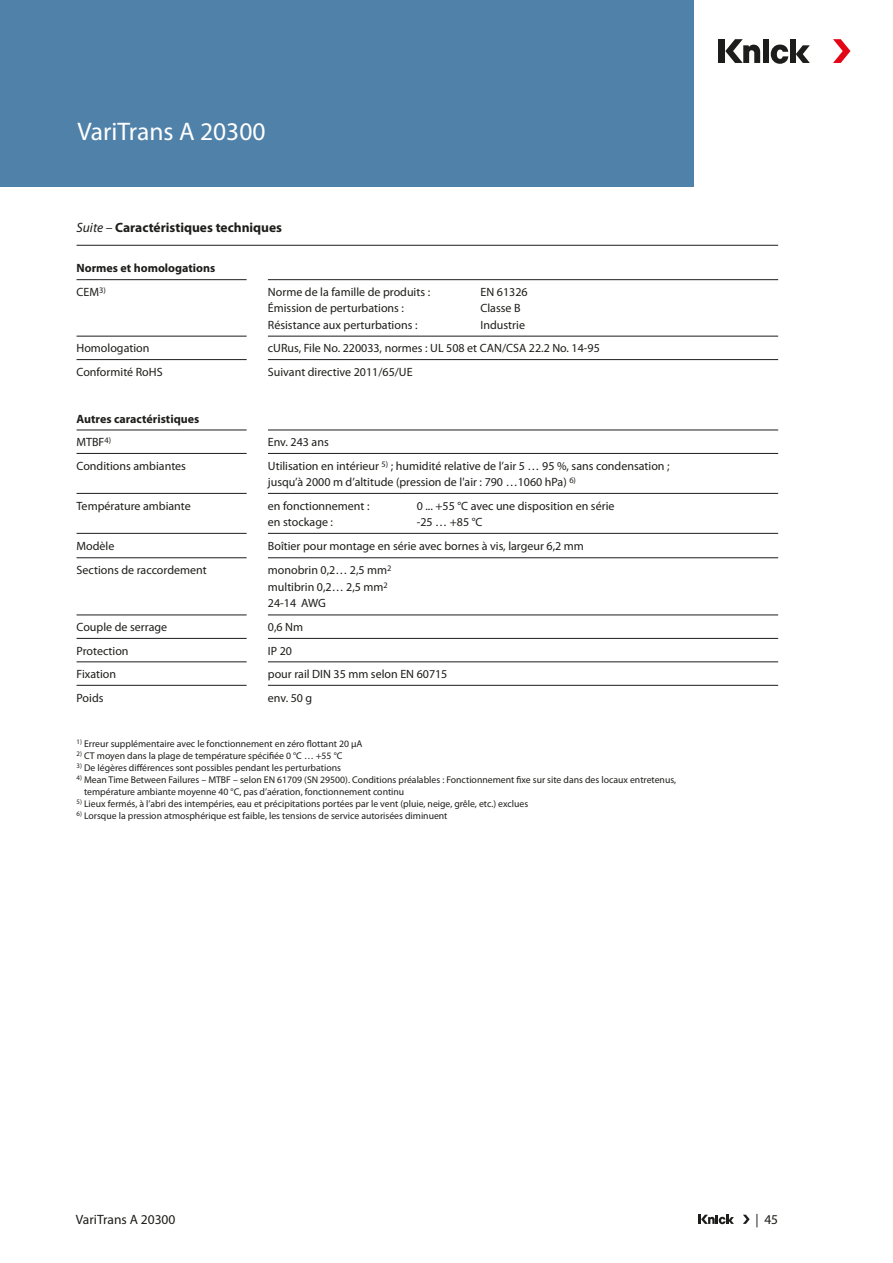
<style>
.page{position:relative;width:893px;height:1263px;background:#fff}
.page>*{position:absolute;margin:0;border:0;box-sizing:border-box;transform-origin:0 0}
.Headline{font:25.5px "Myriad Pro";color:#fff}
.Tabelle_Headline_For{font:700 13.5px "Myriad Pro";color:#1d1d1b}
.t1{font:13.5px "Myriad Pro";color:#1d1d1b}
.Tabelle{font:12px/16.5px "Myriad Pro";color:#1d1d1b}
.Tabelle-2{font:700 12px "Myriad Pro";color:#1d1d1b}
.Fußnoten{font:9.75px/12px "Myriad Pro";color:#1d1d1b}
.s1{font-weight:400;font-style:italic}
</style>
<div class="page">
<div style="left:0;top:0;width:693px;height:187px;background:#5081a9"></div>
<div style="left:719px;top:39px;width:6px;height:24px;background:#1d1d1b"></div>
<div style="left:790px;top:39px;width:6px;height:24px;background:#1d1d1b"></div>
<svg style="left:796px;top:45px;width:14px;height:18px"></svg>
<svg style="left:833px;top:39px;width:17px;height:24px"></svg>
<svg style="left:725px;top:39px;width:63px;height:25px"></svg>
<svg style="left:743px;top:1215px;width:7px;height:9px"></svg>
<svg style="left:699px;top:1215px;width:35px;height:9px"></svg>
<hr style="left:77px;top:245px;width:701px;height:1px;background:#1d1d1b">
<hr style="left:77px;top:279px;width:170px;height:1px;background:#1d1d1b">
<hr style="left:77px;top:336px;width:170px;height:1px;background:#1d1d1b">
<hr style="left:268px;top:279px;width:510px;height:1px;background:#1d1d1b">
<hr style="left:268px;top:336px;width:510px;height:1px;background:#1d1d1b">
<hr style="left:77px;top:359px;width:170px;height:1px;background:#1d1d1b">
<hr style="left:77px;top:430px;width:170px;height:1px;background:#1d1d1b">
<hr style="left:77px;top:453px;width:170px;height:1px;background:#1d1d1b">
<hr style="left:77px;top:493px;width:170px;height:1px;background:#1d1d1b">
<hr style="left:77px;top:533px;width:170px;height:1px;background:#1d1d1b">
<hr style="left:77px;top:557px;width:170px;height:1px;background:#1d1d1b">
<hr style="left:77px;top:615px;width:170px;height:1px;background:#1d1d1b">
<hr style="left:77px;top:638px;width:170px;height:1px;background:#1d1d1b">
<hr style="left:77px;top:662px;width:170px;height:1px;background:#1d1d1b">
<hr style="left:77px;top:685px;width:170px;height:1px;background:#1d1d1b">
<hr style="left:268px;top:359px;width:510px;height:1px;background:#1d1d1b">
<hr style="left:268px;top:430px;width:510px;height:1px;background:#1d1d1b">
<hr style="left:268px;top:453px;width:510px;height:1px;background:#1d1d1b">
<hr style="left:268px;top:493px;width:510px;height:1px;background:#1d1d1b">
<hr style="left:268px;top:533px;width:510px;height:1px;background:#1d1d1b">
<hr style="left:268px;top:557px;width:510px;height:1px;background:#1d1d1b">
<hr style="left:268px;top:615px;width:510px;height:1px;background:#1d1d1b">
<hr style="left:268px;top:638px;width:510px;height:1px;background:#1d1d1b">
<hr style="left:268px;top:662px;width:510px;height:1px;background:#1d1d1b">
<hr style="left:268px;top:685px;width:510px;height:1px;background:#1d1d1b">
<p class="Headline" style="left:77px;top:116px;width:190px">VariTrans A 20300</p>
<p class="Tabelle_Headline_For" style="left:77px;top:219px;width:207px"><span class="s1">Suite –</span> Caractéristiques techniques</p>
<p class="Tabelle-2" style="left:77px;top:261px;width:140px">Normes et homologations</p>
<p class="Tabelle" style="left:77px;top:283px;width:31px">CEM<sup>3)</sup></p>
<p class="Tabelle" style="left:268px;top:283px;width:164px">Norme de la famille de produits :</p>
<p class="Tabelle" style="left:480px;top:283px;width:49px">EN 61326</p>
<p class="Tabelle" style="left:268px;top:300px;width:138px">Émission de perturbations :</p>
<p class="Tabelle" style="left:480px;top:300px;width:42px">Classe B</p>
<p class="Tabelle" style="left:268px;top:316px;width:151px">Résistance aux perturbations :</p>
<p class="Tabelle" style="left:480px;top:316px;width:46px">Industrie</p>
<p class="Tabelle" style="left:77px;top:340px;width:74px">Homologation</p>
<p class="Tabelle" style="left:268px;top:340px;width:333px">cURus, File No. 220033, normes : UL 508 et CAN/CSA 22.2 No. 14-95</p>
<p class="Tabelle" style="left:77px;top:363px;width:88px">Conformité RoHS</p>
<p class="Tabelle" style="left:268px;top:363px;width:146px">Suivant directive 2011/65/UE</p>
<p class="Tabelle-2" style="left:77px;top:411px;width:124px">Autres caractéristiques</p>
<p class="Tabelle" style="left:77px;top:434px;width:36px">MTBF<sup>4)</sup></p>
<p class="Tabelle" style="left:268px;top:434px;width:62px">Env. 243 ans</p>
<p class="Tabelle" style="left:77px;top:457px;width:111px">Conditions ambiantes</p>
<p class="Tabelle" style="left:268px;top:457px;width:403px">Utilisation en intérieur <sup>5)</sup> ; humidité relative de l’air 5 … 95 %, sans condensation ; jusqu’à 2000 m d’altitude (pression de l'air : 790 …1060 hPa) <sup>6)</sup></p>
<p class="Tabelle" style="left:77px;top:497px;width:116px">Température ambiante</p>
<p class="Tabelle" style="left:268px;top:497px;width:103px">en fonctionnement :</p>
<p class="Tabelle" style="left:417px;top:497px;width:199px">0 ... +55 °C avec une disposition en série</p>
<p class="Tabelle" style="left:268px;top:514px;width:67px">en stockage :</p>
<p class="Tabelle" style="left:417px;top:514px;width:67px">-25 … +85 °C</p>
<p class="Tabelle" style="left:77px;top:537px;width:39px">Modèle</p>
<p class="Tabelle" style="left:268px;top:537px;width:318px">Boîtier pour montage en série avec bornes à vis, largeur 6,2 mm</p>
<p class="Tabelle" style="left:77px;top:561px;width:132px">Sections de raccordement</p>
<p class="Tabelle" style="left:268px;top:561px;width:125px">monobrin 0,2… 2,5 mm<sup>2 </sup>multibrin 0,2… 2,5 mm<sup>2<br></sup>24-14 AWG</p>
<p class="Tabelle" style="left:77px;top:619px;width:92px">Couple de serrage</p>
<p class="Tabelle" style="left:268px;top:619px;width:37px">0,6 Nm</p>
<p class="Tabelle" style="left:77px;top:642px;width:54px">Protection</p>
<p class="Tabelle" style="left:268px;top:642px;width:26px">IP 20</p>
<p class="Tabelle" style="left:77px;top:666px;width:41px">Fixation</p>
<p class="Tabelle" style="left:268px;top:666px;width:181px">pour rail DIN 35 mm selon EN 60715</p>
<p class="Tabelle" style="left:77px;top:689px;width:28px">Poids</p>
<p class="Tabelle" style="left:268px;top:689px;width:46px">env. 50 g</p>
<p class="Fußnoten" style="left:77px;top:737px;width:287px"><sup>1)</sup> Erreur supplémentaire avec le fonctionnement en zéro flottant 20 µA</p>
<p class="Fußnoten" style="left:77px;top:749px;width:267px"><sup>2)</sup> CT moyen dans la plage de température spécifiée 0 °C … +55 °C</p>
<p class="Fußnoten" style="left:77px;top:761px;width:266px"><sup>3)</sup> De légères différences sont possibles pendant les perturbations</p>
<p class="Fußnoten" style="left:84px;top:773px;width:594px;text-indent:-8px"><sup>4)</sup> Mean Time Between Failures – MTBF – selon EN 61709 (SN 29500). Conditions préalables : Fonctionnement fixe sur site dans des locaux entretenus, température ambiante moyenne 40 °C, pas d’aération, fonctionnement continu</p>
<p class="Fußnoten" style="left:77px;top:797px;width:453px"><sup>5)</sup> Lieux fermés, à l’abri des intempéries, eau et précipitations portées par le vent (pluie, neige, grêle, etc.) exclues</p>
<p class="Fußnoten" style="left:77px;top:809px;width:372px"><sup>6)</sup> Lorsque la pression atmosphérique est faible, les tensions de service autorisées diminuent</p>
<p class="t1" style="left:76px;top:1211px;width:101px">VariTrans A 20300</p>
<p class="t1" style="left:755px;top:1211px;width:24px">| 45</p>
</div>
